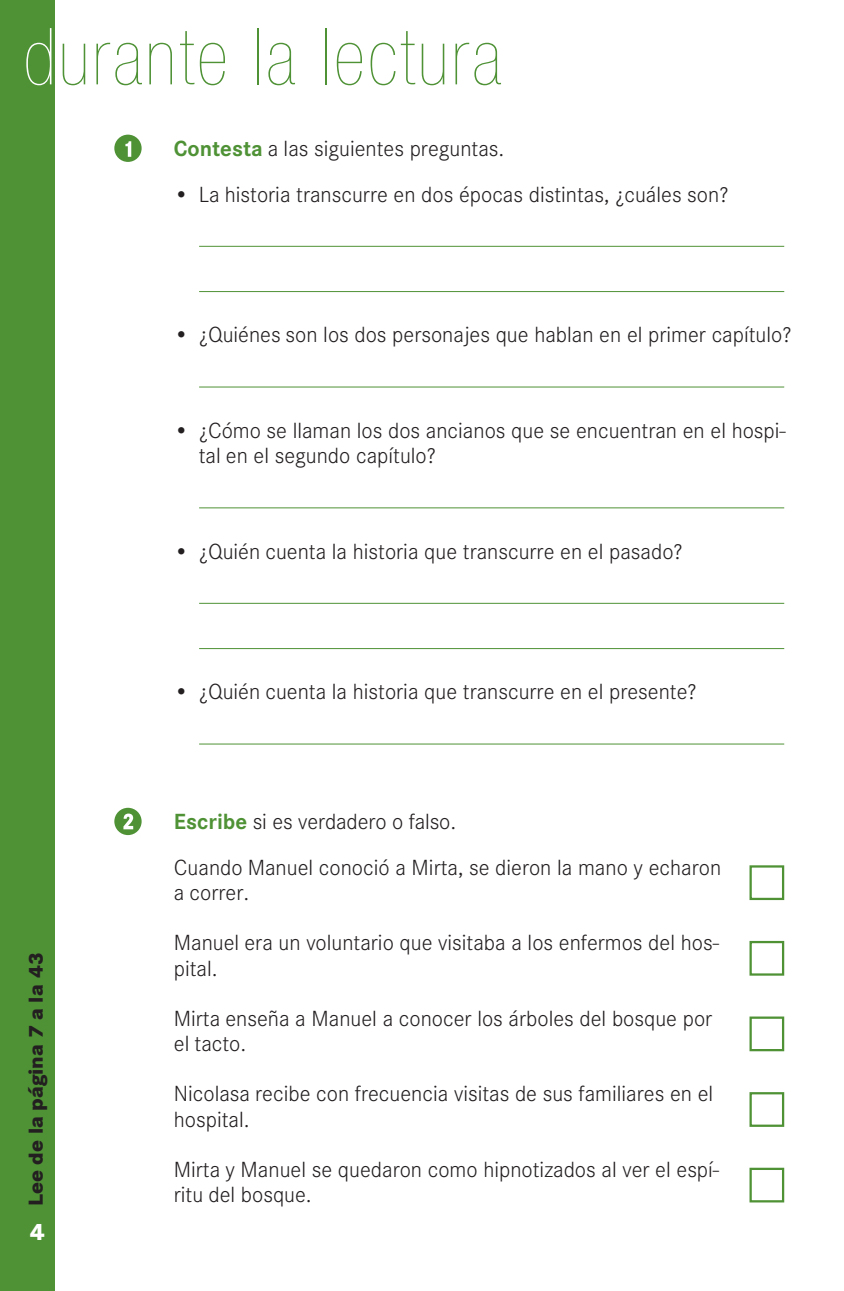
<style>
.page{position:relative;width:844px;height:1291px;background:#fff}
.page>*{position:absolute;margin:0;border:0;box-sizing:border-box;transform-origin:0 0}
.t1{font:900 condensed 78.75px "Helvetica Neue";letter-spacing:.04em;color:#4f9236}
.t2{font:800 24.5px "Corporate S";color:#fff}
.t3{font:300 22.75px/25.4px "Corporate S";color:#231f20}
.t4{font:800 21px "Corporate S";color:#231f20}
.s1{color:#fff}
.s2{font-weight:700;color:#4f9236}
</style>
<div class="page">
<div style="left:0;top:0;width:55px;height:1290px;background:#4f9236"></div>
<hr style="left:199px;top:246px;width:585px;height:1px;background:#4f9236">
<hr style="left:199px;top:291px;width:585px;height:1px;background:#4f9236">
<hr style="left:199px;top:386px;width:585px;height:1px;background:#4f9236">
<hr style="left:199px;top:507px;width:585px;height:1px;background:#4f9236">
<hr style="left:199px;top:603px;width:585px;height:1px;background:#4f9236">
<hr style="left:199px;top:648px;width:585px;height:1px;background:#4f9236">
<hr style="left:199px;top:743px;width:585px;height:1px;background:#4f9236">
<svg style="left:114px;top:135px;width:28px;height:27px"></svg>
<svg style="left:114px;top:807px;width:28px;height:28px"></svg>
<div style="left:749px;top:865px;width:35px;height:35px;border:2px solid #4f9236"></div>
<div style="left:749px;top:940px;width:35px;height:35px;border:2px solid #4f9236"></div>
<div style="left:749px;top:1016px;width:35px;height:35px;border:2px solid #4f9236"></div>
<div style="left:749px;top:1091px;width:35px;height:35px;border:2px solid #4f9236"></div>
<div style="left:749px;top:1167px;width:35px;height:35px;border:2px solid #4f9236"></div>
<h1 class="t1" style="left:23px;top:28px;width:479px"><span class="s1">d</span>urante la lectura</h1>
<p class="t3" style="left:174px;top:136px;width:332px"><span class="s2">Contesta</span> a las siguientes preguntas.</p>
<p class="t3" style="left:174px;top:182px;width:556px">• La historia transcurre en dos épocas distintas, ¿cuáles son?</p>
<p class="t3" style="left:174px;top:322px;width:619px">• ¿Quiénes son los dos personajes que hablan en el primer capítulo?</p>
<p class="t3" style="left:199px;top:418px;width:589px;text-indent:-25px">• ¿Cómo se llaman los dos ancianos que se encuentran en el hospi&shy;tal en el segundo capítulo?</p>
<p class="t3" style="left:174px;top:538px;width:510px">• ¿Quién cuenta la historia que transcurre en el pasado?</p>
<p class="t4" style="left:23px;top:1206px;width:255px;rotate:-90deg">Lee de la página 7 a la 43</p>
<p class="t2" style="left:30px;top:1216px;width:17px">4</p>
<p class="t3" style="left:174px;top:679px;width:524px">• ¿Quién cuenta la historia que transcurre en el presente?</p>
<p class="t3" style="left:174px;top:799px;width:549px;line-height:45.1px"><span class="s2">Escribe</span> si es verdadero o falso.<br>Cuando Manuel conoció a Mirta, se dieron la mano y echaron</p>
<p class="t3" style="left:174px;top:880px;width:77px">a correr.</p>
<p class="t3" style="left:174px;top:930px;width:546px">Manuel era un voluntario que visitaba a los enfermos del hos&shy;pital.</p>
<p class="t3" style="left:174px;top:1005px;width:540px">Mirta enseña a Manuel a conocer los árboles del bosque por el tacto.</p>
<p class="t3" style="left:174px;top:1081px;width:541px">Nicolasa recibe con frecuencia visitas de sus familiares en el hospital.</p>
<p class="t3" style="left:174px;top:1157px;width:547px">Mirta y Manuel se quedaron como hipnotizados al ver el espí&shy;ritu del bosque.</p>
</div>
